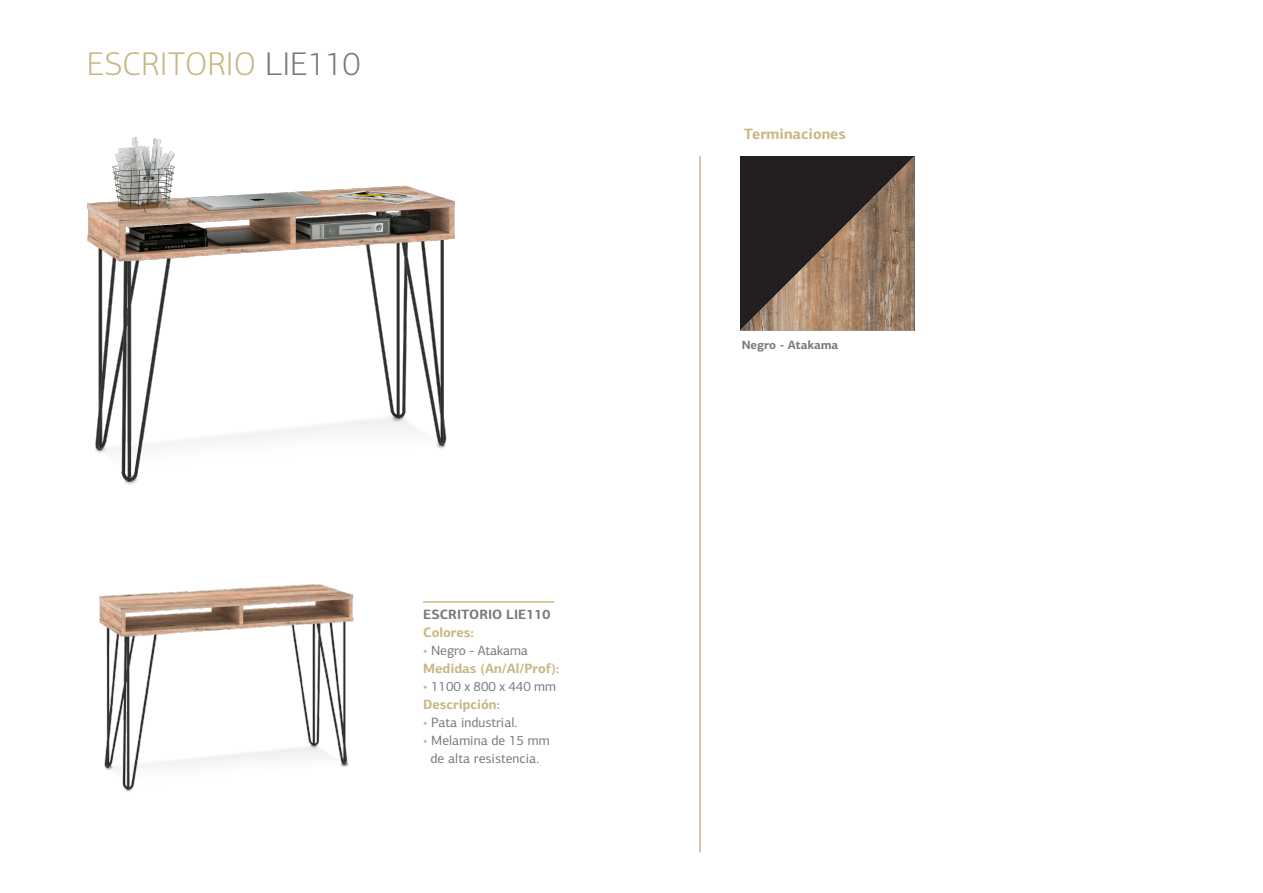
<style>
.page{position:relative;width:1263px;height:893px;background:#fff}
.page>*{position:absolute;margin:0;border:0;box-sizing:border-box;transform-origin:0 0}
.t1{font:300 33px "PF Centro Sans Pro";color:#c8b783}
.t2{font:700 15px "PF Centro Sans Pro";color:#c8b783}
.t3{font:13.5px/18px "PF Centro Sans Pro";color:#77787b}
.t4{font:700 13.5px/18px "PF Centro Sans Pro";color:#c8b783}
.t5{font:700 13.5px "PF Centro Sans Pro";color:#77787b}
.t6{font:700 12px "PF Centro Sans Pro";color:#77787b}
.s1{color:#77787b}
.s2{font-weight:400}
.s3{font-weight:400;color:#77787b}
.s4{color:#c8b783}
.s5{font-weight:700;color:#c8b783}
</style>
<div class="page">
<hr style="left:699px;top:156px;width:2px;height:696px;background:#c8b783">
<hr style="left:423px;top:601px;width:131px;height:2px;background:#c8b783">
<img style="left:99px;top:584px;width:255px;height:208px">
<img style="left:87px;top:137px;width:368px;height:348px">
<img style="left:740px;top:156px;width:174px;height:175px">
<h1 class="t1" style="left:87px;top:45px;width:275px">ESCRITORIO <span class="s1">LIE110</span></h1>
<p class="t5" style="left:423px;top:605px;width:129px">ESCRITORIO LIE110</p>
<p class="t4" style="left:423px;top:623px;width:52px">Colores:</p>
<p class="t4" style="left:423px;top:641px;width:138px"><span class="s2">•</span> <span class="s3">Negro - Atakama<br></span>Medidas (An/Al/Prof):</p>
<p class="t3" style="left:423px;top:677px;width:134px"><span class="s4">•</span> 1100 x 800 x 440 mm<br><span class="s5">Descripción:</span></p>
<p class="t3" style="left:423px;top:713px;width:96px"><span class="s4">•</span> Pata industrial.</p>
<p class="t3" style="left:423px;top:731px;width:128px;text-align:center"><span class="s4">•</span> Melamina de 15 mm de alta resistencia.</p>
<p class="t2" style="left:744px;top:125px;width:103px">Terminaciones</p>
<p class="t6" style="left:742px;top:338px;width:98px">Negro - Atakama</p>
</div>
